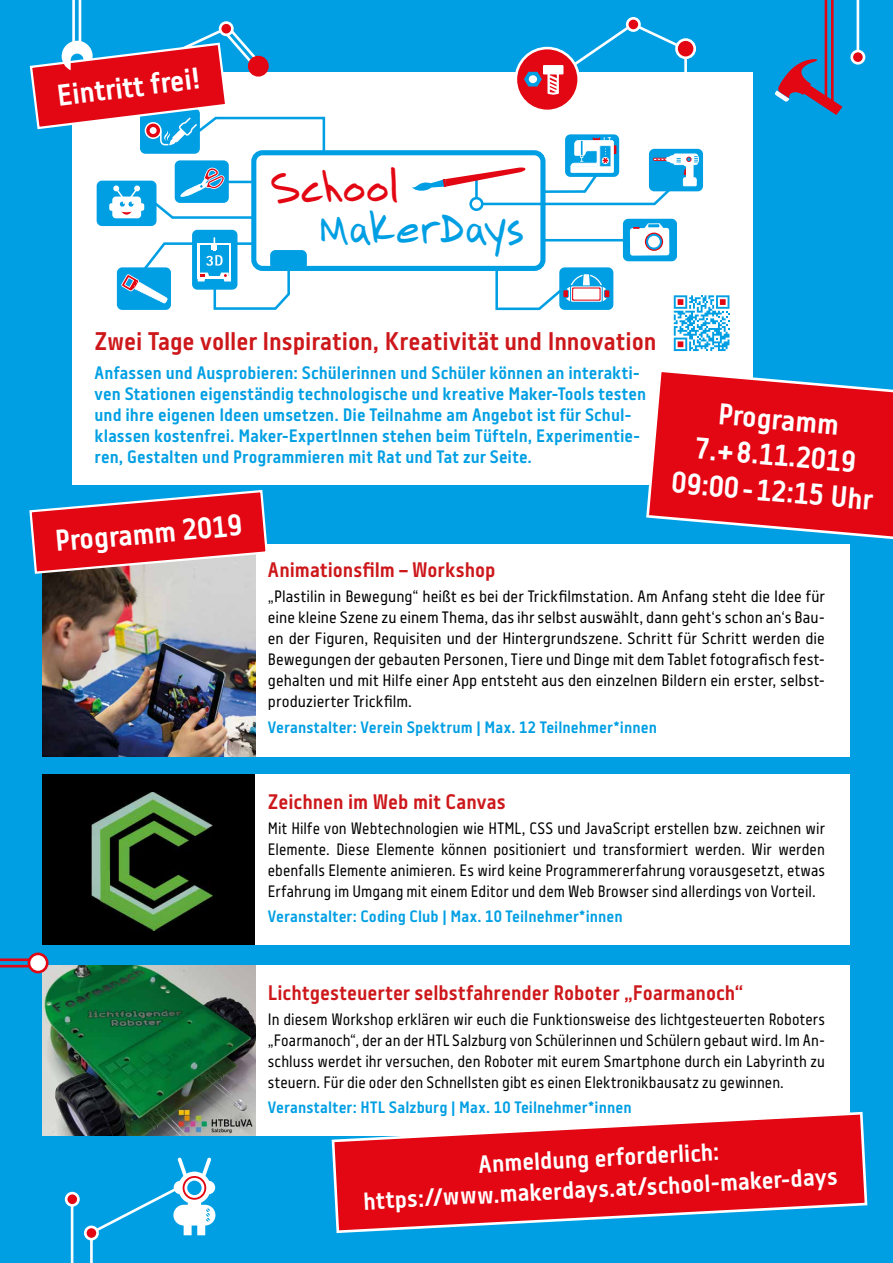
<style>
.page{position:relative;width:893px;height:1263px;background:#009fe3}
.page>*{position:absolute;margin:0;border:0;box-sizing:border-box;transform-origin:0 0}
.t1{font:43.2px "Printhouse";letter-spacing:-.01em;color:#009fe3}
.t2{font:43.2px "Printhouse";letter-spacing:-.005em;color:#e30613}
.t3{font:700 30px/36px "Centima";color:#fff;text-align:center}
.t4{font:700 25.5px "Centima";color:#cd171a}
.t5{font:700 24.75px/30.8px "Centima";color:#fff;text-align:center}
.t6{font:700 21px "Centima";color:#cd171a}
.t7{font:700 18px/21px "Centima";color:#009fe3}
.t8{font:16.5px/21px "Centima";letter-spacing:.005em;color:#000;text-align:justify}
.t9{font:700 16.5px "Centima";letter-spacing:.005em;color:#009fe3}
</style>
<div class="page">
<div style="left:72px;top:72px;width:681px;height:413px;background:#fff"></div>
<div style="left:251px;top:150px;width:294px;height:121px;border:5px solid #009fe3;border-radius:9px"></div>
<hr style="left:543px;top:239px;width:83px;height:2px;background:#009fe3">
<div style="left:271px;top:251px;width:35px;height:17px;background:#009fe3;border-radius:4px"></div>
<div style="left:270px;top:250px;width:37px;height:19px;border:2px solid #009fe3;border-radius:4px"></div>
<div style="left:98px;top:182px;width:57px;height:43px;background:#009fe3;border-radius:4px"></div>
<div style="left:97px;top:181px;width:60px;height:45px;border:2px solid #009fe3;border-radius:4px"></div>
<div style="left:137px;top:203px;width:7px;height:8px;border:2px solid #fff"></div>
<div style="left:109px;top:203px;width:8px;height:8px;border:2px solid #fff"></div>
<div style="left:112px;top:197px;width:29px;height:21px;border:2px solid #fff;border-radius:3px"></div>
<svg style="left:110px;top:185px;width:33px;height:30px"></svg>
<div style="left:624px;top:220px;width:52px;height:40px;background:#009fe3;border-radius:4px"></div>
<div style="left:623px;top:219px;width:54px;height:42px;border:2px solid #009fe3;border-radius:4px"></div>
<svg style="left:630px;top:223px;width:39px;height:33px"></svg>
<div style="left:559px;top:267px;width:54px;height:43px;border:2px solid #009fe3;border-radius:4px"></div>
<div style="left:176px;top:161px;width:52px;height:41px;background:#009fe3;border-radius:4px"></div>
<div style="left:175px;top:160px;width:54px;height:43px;border:2px solid #009fe3;border-radius:4px"></div>
<div style="left:117px;top:267px;width:54px;height:43px;border:2px solid #009fe3;border-radius:4px"></div>
<div style="left:649px;top:149px;width:54px;height:42px;border:2px solid #009fe3;border-radius:4px"></div>
<svg style="left:494px;top:266px;width:115px;height:45px"></svg>
<svg style="left:150px;top:167px;width:106px;height:53px"></svg>
<hr style="left:227px;top:181px;width:27px;height:2px;background:#009fe3">
<div style="left:193px;top:231px;width:43px;height:58px;background:#009fe3;border-radius:4px"></div>
<div style="left:192px;top:230px;width:45px;height:60px;border:2px solid #009fe3;border-radius:4px"></div>
<svg style="left:121px;top:238px;width:170px;height:72px"></svg>
<div style="left:565px;top:134px;width:54px;height:43px;border:2px solid #009fe3;border-radius:4px"></div>
<div style="left:469px;top:197px;width:14px;height:14px;border:3px solid #009fe3;border-radius:50%"></div>
<svg style="left:412px;top:137px;width:287px;height:69px"></svg>
<hr style="left:79px;top:0;width:2px;height:50px;background:#fff">
<hr style="left:72px;top:0;width:3px;height:50px;background:#fff">
<svg style="left:676px;top:40px;width:19px;height:18px"></svg>
<div style="left:675px;top:38px;width:21px;height:21px;border:3px solid #fff;border-radius:50%"></div>
<div style="left:626px;top:17px;width:15px;height:15px;border:3px solid #fff;border-radius:50%"></div>
<svg style="left:516px;top:48px;width:63px;height:63px"></svg>
<div style="left:514px;top:47px;width:66px;height:65px;border:3px solid #fff;border-radius:50%"></div>
<svg style="left:524px;top:21px;width:165px;height:74px"></svg>
<div style="left:529px;top:75px;width:8px;height:8px;background:#fff;border-radius:50%"></div>
<div style="left:219px;top:21px;width:15px;height:15px;border:3px solid #fff;border-radius:50%"></div>
<hr style="left:857px;top:0;width:2px;height:57px;background:#fff">
<div style="left:852px;top:51px;width:12px;height:12px;background:#e30613;border-radius:50%"></div>
<div style="left:850px;top:50px;width:15px;height:15px;border:3px solid #fff;border-radius:50%"></div>
<div style="left:672px;top:293px;width:59px;height:60px;background:linear-gradient(to right,#f6fbfd,#fdfeff)"></div>
<svg style="left:674px;top:295px;width:55px;height:56px"></svg>
<hr style="left:831px;top:0;width:3px;height:109px;background:#e30613">
<hr style="left:825px;top:0;width:2px;height:104px;background:#e30613">
<svg style="left:775px;top:59px;width:67px;height:56px"></svg>
<svg style="left:29px;top:23px;width:297px;height:132px"></svg>
<hr style="left:71px;top:1201px;width:2px;height:62px;background:#fff">
<div style="left:66px;top:1193px;width:12px;height:12px;background:#e30613;border-radius:50%"></div>
<div style="left:65px;top:1192px;width:15px;height:15px;border:3px solid #fff;border-radius:50%"></div>
<svg style="left:98px;top:1157px;width:117px;height:79px"></svg>
<hr style="left:90px;top:1226px;width:3px;height:37px;background:#fff">
<div style="left:85px;top:1227px;width:13px;height:12px;background:#e30613;border-radius:50%"></div>
<div style="left:84px;top:1225px;width:15px;height:15px;border:3px solid #fff;border-radius:50%"></div>
<svg style="left:646px;top:372px;width:247px;height:168px;background:#cb2639"></svg>
<div style="left:43px;top:544px;width:807px;height:213px;background:#fff"></div>
<img style="left:43px;top:575px;width:212px;height:182px">
<svg style="left:29px;top:490px;width:238px;height:85px"></svg>
<div style="left:43px;top:774px;width:807px;height:170px;background:#fff"></div>
<div style="left:43px;top:774px;width:212px;height:170px;background:#000"></div>
<img style="left:91px;top:792px;width:122px;height:138px">
<div style="left:43px;top:965px;width:807px;height:170px;background:#fff"></div>
<img style="left:43px;top:965px;width:212px;height:170px">
<svg style="left:330px;top:1111px;width:538px;height:123px"></svg>
<hr style="left:0;top:958px;width:37px;height:3px;background:#e30613">
<hr style="left:0;top:965px;width:37px;height:2px;background:#e30613">
<div style="left:29px;top:954px;width:18px;height:18px;background:#fff;border-radius:50%"></div>
<div style="left:28px;top:952px;width:21px;height:21px;border:3px solid #e30613;border-radius:50%"></div>
<h2 class="t3" style="left:55px;top:79px;width:145px;rotate:-7deg">Eintritt frei!</h2>
<h1 class="t2" style="left:270px;top:156px;width:130px">School</h1>
<h1 class="t1" style="left:320px;top:196px;width:206px">MakerDays</h1>
<h3 class="t4" style="left:95px;top:326px;width:563px">Zwei Tage voller Inspiration, Kreativität und Innovation</h3>
<p class="t7" style="left:95px;top:363px;width:553px">Anfassen und Ausprobieren: Schülerinnen und Schüler können an interakti&shy;ven Stationen eigenständig technologische und kreative Maker-Tools testen und ihre eigenen Ideen umsetzen. Die Teilnahme am Angebot ist für Schul&shy;klassen kostenfrei. Maker-ExpertInnen stehen beim Tüfteln, Experimentie&shy;ren, Gestalten und Programmieren mit Rat und Tat zur Seite.</p>
<h2 class="t3" style="left:54px;top:524px;width:189px;rotate:-5deg">Programm 2019</h2>
<h2 class="t3" style="left:680px;top:393px;width:203px;rotate:5deg">Programm<br>7.+8.11.2019<br>09:00-12:15 Uhr</h2>
<p class="t6" style="left:268px;top:557px;width:229px">Animationsfilm – Workshop</p>
<p class="t8" style="left:268px;top:586px;width:559px">„Plastilin in Bewegung“ heißt es bei der Trickfilmstation. Am Anfang steht die Idee für eine kleine Szene zu einem Thema, das ihr selbst auswählt, dann geht‘s schon an‘s Bau&shy;en der Figuren, Requisiten und der Hintergrundszene. Schritt für Schritt werden die Bewegungen der gebauten Personen, Tiere und Dinge mit dem Tablet fotografisch fest&shy;gehalten und mit Hilfe einer App entsteht aus den einzelnen Bildern ein erster, selbst&shy;produzierter Trickfilm.</p>
<p class="t9" style="left:268px;top:717px;width:391px">Veranstalter: Verein Spektrum | Max. 12 Teilnehmer*innen</p>
<p class="t6" style="left:268px;top:789px;width:239px">Zeichnen im Web mit Canvas</p>
<p class="t8" style="left:268px;top:818px;width:559px">Mit Hilfe von Webtechnologien wie HTML, CSS und JavaScript erstellen bzw. zeichnen wir Elemente. Diese Elemente können positioniert und transformiert werden. Wir werden ebenfalls Elemente animieren. Es wird keine Programmererfahrung vorausgesetzt, etwas Erfahrung im Umgang mit einem Editor und dem Web Browser sind allerdings von Vorteil.</p>
<p class="t9" style="left:268px;top:907px;width:356px">Veranstalter: Coding Club | Max. 10 Teilnehmer*innen</p>
<p class="t6" style="left:268px;top:980px;width:477px">Lichtgesteuerter selbstfahrender Roboter „Foarmanoch“</p>
<p class="t8" style="left:268px;top:1009px;width:559px">In diesem Workshop erklären wir euch die Funktionsweise des lichtgesteuerten Roboters „Foarmanoch“, der an der HTL Salzburg von Schülerinnen und Schülern gebaut wird. Im An&shy;schluss werdet ihr versuchen, den Roboter mit eurem Smartphone durch ein Labyrinth zu steuern. Für die oder den Schnellsten gibt es einen Elektronikbausatz zu gewinnen.</p>
<p class="t9" style="left:268px;top:1098px;width:365px">Veranstalter: HTL Salzburg | Max. 10 Teilnehmer*innen</p>
<h3 class="t5" style="left:361px;top:1155px;width:476px;rotate:-3deg">Anmeldung erforderlich: https://www.makerdays.at/school-maker-days</h3>
</div>
